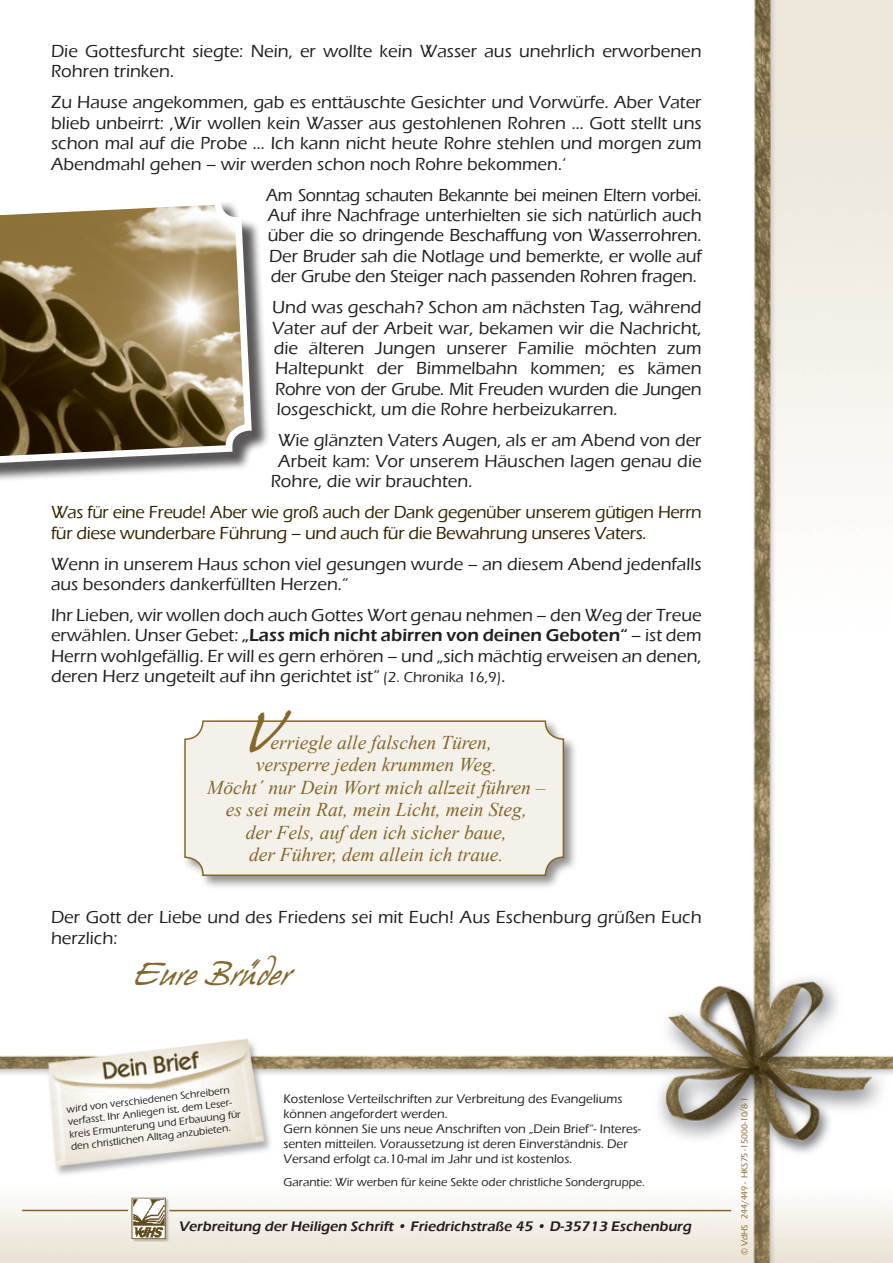
<style>
.page{position:relative;width:893px;height:1263px;background:#fff}
.page>*{position:absolute;margin:0;border:0;box-sizing:border-box;transform-origin:0 0}
.t1{font:48.45px "Hans Hand";color:#846729}
.t2{font:29.85px "Hans Hand";color:#846729}
.t3{font:italic 19.5px/22.5px "Times New Roman";color:#846729;text-align:center}
.t4{font:500 18px/20.4px "Eras ITC";color:#231f20}
.t5{font:500 18px/20.4px "Eras ITC";color:#231f20;text-align:justify;scale:.96 1}
.t6{font:500 18px/20.4px "Eras ITC";letter-spacing:-.02em;color:#342400}
.t7{font:600 14.25px "Eras ITC";color:#231f20}
.t8{font:500 12.75px/15px "Eras ITC";color:#231f20}
.t9{font:500 12px "Eras ITC";color:#231f20}
.t10{font:500 10.5px/12.6px "Eras ITC";color:#231f20}
.t11{font:500 9px "Eras ITC";letter-spacing:-.01em;color:#846729}
.s1{font-weight:600}
.s2{font-size:15px}
</style>
<div class="page">
<img style="left:0;top:0;width:893px;height:1263px">
<hr style="left:169px;top:1210px;width:562px;height:1px;background:#846729">
<hr style="left:22px;top:1210px;width:106px;height:1px;background:#846729">
<div style="left:132px;top:1198px;width:38px;height:44px;background:#231f20;opacity:.29"></div>
<img style="left:132px;top:1197px;width:34px;height:41px">
<div style="left:0;top:201px;width:270px;height:284px;background:#231f20;opacity:.75"></div>
<svg style="left:0;top:0;width:255px;height:707px"></svg>
<div style="left:182px;top:718px;width:396px;height:172px;background:#231f20;opacity:.5"></div>
<div style="left:185px;top:721px;width:378px;height:154px;background:#f4f1eb;border-radius:18px"></div>
<div style="left:184px;top:720px;width:380px;height:156px;border:2px solid #846729;border-radius:18px"></div>
<p class="t4" style="left:51px;top:41px;width:652px">Die Gottesfurcht siegte: Nein, er wollte kein Wasser aus unehrlich erworbenen<br>Rohren trinken.</p>
<p class="t4" style="left:51px;top:92px;width:652px;text-align:justify">Zu Hause angekommen, gab es enttäuschte Gesichter und Vorwürfe. Aber Vater blieb unbeirrt: ,Wir wollen kein Wasser aus gestohlenen Rohren … Gott stellt uns schon mal auf die Probe … Ich kann nicht heute Rohre stehlen und morgen zum Abendmahl gehen – wir werden schon noch Rohre bekommen.‘</p>
<p class="t5" style="left:266px;top:185px;width:455px">Am Sonntag schauten Bekannte bei meinen Eltern vorbei.<br>Auf ihre Nachfrage unterhielten sie sich natürlich auch über die so dringende Beschaffung von Wasserrohren.<br>Der Bruder sah die Notlage und bemerkte, er wolle auf der Grube den Steiger nach passenden Rohren fragen.</p>
<p class="t4" style="left:272px;top:297px;width:431px;text-align:justify">Und was geschah? Schon am nächsten Tag, während Vater auf der Arbeit war, bekamen wir die Nachricht, die älteren Jungen unserer Familie möchten zum Haltepunkt der Bimmelbahn kommen; es kämen Rohre von der Grube. Mit Freuden wurden die Jungen losgeschickt, um die Rohre herbeizukarren.</p>
<p class="t4" style="left:278px;top:430px;width:425px">Wie glänzten Vaters Augen, als er am Abend von der</p>
<p class="t4" style="left:278px;top:451px;width:425px">Arbeit kam: Vor unserem Häuschen lagen genau die</p>
<p class="t4" style="left:271px;top:471px;width:203px">Rohre, die wir brauchten.</p>
<p class="t6" style="left:51px;top:502px;width:652px">Was für eine Freude! Aber wie groß auch der Dank gegenüber unserem gütigen Herrn für diese wunderbare Führung – und auch für die Bewahrung unseres Vaters.</p>
<p class="t4" style="left:51px;top:554px;width:652px">Wenn in unserem Haus schon viel gesungen wurde – an diesem Abend jedenfalls aus besonders dankerfüllten Herzen.“</p>
<p class="t4" style="left:51px;top:605px;width:652px;text-align:justify">Ihr Lieben, wir wollen doch auch Gottes Wort genau nehmen – den Weg der Treue erwählen. Unser Gebet: <span class="s1">„Lass mich nicht abirren von deinen Geboten“</span> – ist dem Herrn wohlgefällig. Er will es gern erhören – und „sich mächtig erweisen an denen, deren Herz ungeteilt auf ihn gerichtet ist“ <span class="s2">(2. Chronika 16,9)</span>.</p>
<h1 class="t1" style="left:248px;top:707px;width:30px">V</h1>
<p class="t3" style="left:207px;top:730px;width:340px">erriegle alle falschen Türen,<br>versperre jeden krummen Weg.<br>Möcht´ nur Dein Wort mich allzeit führen – es sei mein Rat, mein Licht, mein Steg,<br>der Fels, auf den ich sicher baue,<br>der Führer, dem allein ich traue.</p>
<p class="t4" style="left:51px;top:907px;width:652px">Der Gott der Liebe und des Friedens sei mit Euch! Aus Eschenburg grüßen Euch herzlich:</p>
<h2 class="t2" style="left:135px;top:958px;width:156px">Eure Brüder</h2>
<p class="t10" style="left:66px;top:1103px;width:174px;rotate:-7deg">wird von verschiedenen Schreibern verfasst. Ihr Anliegen ist, dem Leser&shy;kreis Ermunterung und Erbauung für den christlichen Alltag anzubieten.</p>
<p class="t8" style="left:283px;top:1091px;width:359px">Kostenlose Verteilschriften zur Verbreitung des Evangeliums können angefordert werden.<br>Gern können Sie uns neue Anschriften von „Dein Brief“- Interes&shy;senten mitteilen. Voraussetzung ist deren Einverständnis. Der Versand erfolgt ca.10-mal im Jahr und ist kostenlos.</p>
<p class="t9" style="left:283px;top:1176px;width:363px">Garantie: Wir werben für keine Sekte oder christliche Sondergruppe.</p>
<p class="t7" style="left:179px;top:1218px;width:516px">Verbreitung der Heiligen Schrift • Friedrichstraße 45 • D-35713 Eschenburg</p>
<p class="t11" style="left:739px;top:1255px;width:159px;rotate:-90deg">© VdHS 244/449 - HKS75 -15000-10/8-1</p>
</div>
